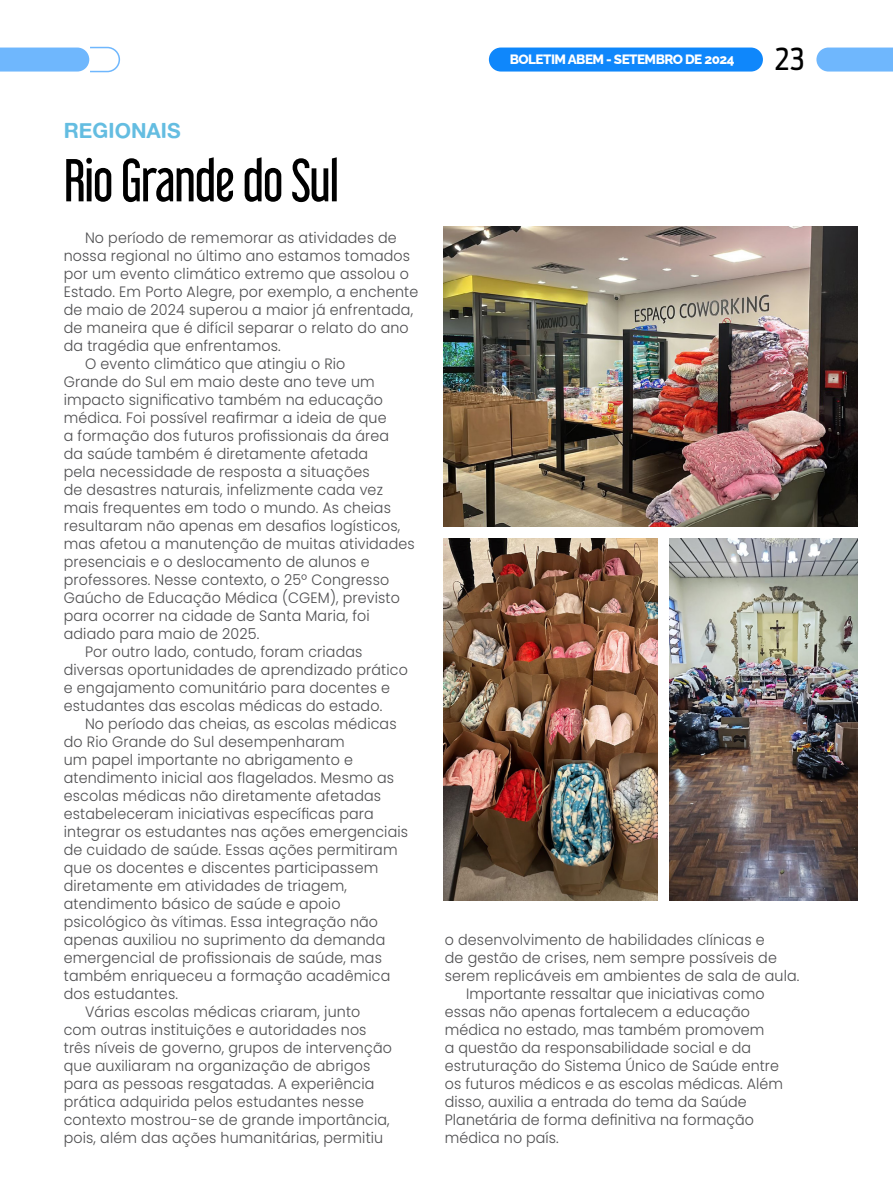
<style>
.page{position:relative;width:893px;height:1191px;background:#fff}
.page>*{position:absolute;margin:0;border:0;box-sizing:border-box;transform-origin:0 0}
.t1{font:54px "Libel Suit Rg";letter-spacing:-.025em;color:#000}
.t2{font:30px "Antenna Cond";color:#000}
.t3{font:21px "Alte Haas Grotesk Bold";color:#64bde1}
.t4{font:300 15px "Poppins";letter-spacing:.01em;color:#4d4d4f;scale:.95 1}
.t5{font:800 13.5px "Raleway";letter-spacing:-.04em;color:#fff}
</style>
<div class="page">
<div style="left:489px;top:48px;width:274px;height:24px;background:#0f87fb;border-radius:12px"></div>
<svg style="left:0;top:46px;width:121px;height:27px"></svg>
<svg style="left:816px;top:48px;width:77px;height:24px;background:#76bafd"></svg>
<img style="left:443px;top:227px;width:414px;height:299px">
<img style="left:443px;top:539px;width:214px;height:362px">
<img style="left:670px;top:539px;width:187px;height:362px">
<h3 class="t3" style="left:64px;top:117px;width:119px">REGIONAIS</h3>
<h1 class="t1" style="left:64px;top:136px;width:277px">Rio Grande do Sul</h1>
<p class="t4" style="left:85px;top:229px;width:330px">No período de rememorar as atividades de</p>
<p class="t4" style="left:64px;top:247px;width:366px">nossa regional no último ano estamos tomados</p>
<p class="t4" style="left:64px;top:265px;width:365px">por um evento climático extremo que assolou o</p>
<p class="t4" style="left:64px;top:283px;width:375px">Estado. Em Porto Alegre, por exemplo, a enchente</p>
<p class="t4" style="left:64px;top:301px;width:369px">de maio de 2024 superou a maior já enfrentada,</p>
<p class="t4" style="left:64px;top:319px;width:365px">de maneira que é difícil separar o relato do ano</p>
<p class="t4" style="left:64px;top:337px;width:230px">da tragédia que enfrentamos.</p>
<p class="t4" style="left:85px;top:355px;width:276px">O evento climático que atingiu o Rio</p>
<p class="t4" style="left:64px;top:373px;width:329px">Grande do Sul em maio deste ano teve um</p>
<p class="t4" style="left:64px;top:391px;width:338px">impacto significativo também na educação</p>
<p class="t4" style="left:64px;top:409px;width:341px">médica. Foi possível reafirmar a ideia de que</p>
<p class="t4" style="left:64px;top:427px;width:344px">a formação dos futuros profissionais da área</p>
<p class="t4" style="left:64px;top:445px;width:322px">da saúde também é diretamente afetada</p>
<p class="t4" style="left:64px;top:463px;width:323px">pela necessidade de resposta a situações</p>
<p class="t4" style="left:64px;top:481px;width:337px">de desastres naturais, infelizmente cada vez</p>
<p class="t4" style="left:64px;top:499px;width:346px">mais frequentes em todo o mundo. As cheias</p>
<p class="t4" style="left:64px;top:517px;width:356px">resultaram não apenas em desafios logísticos,</p>
<p class="t4" style="left:64px;top:535px;width:371px">mas afetou a manutenção de muitas atividades</p>
<p class="t4" style="left:64px;top:553px;width:323px">presenciais e o deslocamento de alunos e</p>
<p class="t4" style="left:64px;top:571px;width:344px">professores. Nesse contexto, o 25º Congresso</p>
<p class="t4" style="left:64px;top:589px;width:355px">Gaúcho de Educação Médica (CGEM), previsto</p>
<p class="t4" style="left:64px;top:607px;width:324px">para ocorrer na cidade de Santa Maria, foi</p>
<p class="t4" style="left:64px;top:625px;width:207px">adiado para maio de 2025.</p>
<p class="t4" style="left:85px;top:643px;width:294px">Por outro lado, contudo, foram criadas</p>
<p class="t4" style="left:64px;top:661px;width:364px">diversas oportunidades de aprendizado prático</p>
<p class="t4" style="left:64px;top:679px;width:345px">e engajamento comunitário para docentes e</p>
<p class="t4" style="left:64px;top:697px;width:337px">estudantes das escolas médicas do estado.</p>
<p class="t4" style="left:85px;top:715px;width:329px">No período das cheias, as escolas médicas</p>
<p class="t4" style="left:64px;top:733px;width:297px">do Rio Grande do Sul desempenharam</p>
<p class="t4" style="left:64px;top:751px;width:306px">um papel importante no abrigamento e</p>
<p class="t4" style="left:64px;top:769px;width:349px">atendimento inicial aos flagelados. Mesmo as</p>
<p class="t4" style="left:64px;top:787px;width:336px">escolas médicas não diretamente afetadas</p>
<p class="t4" style="left:64px;top:805px;width:328px">estabeleceram iniciativas específicas para</p>
<p class="t4" style="left:64px;top:823px;width:364px">integrar os estudantes nas ações emergenciais</p>
<p class="t4" style="left:64px;top:841px;width:353px">de cuidado de saúde. Essas ações permitiram</p>
<p class="t4" style="left:64px;top:859px;width:333px">que os docentes e discentes participassem</p>
<p class="t4" style="left:64px;top:877px;width:300px">diretamente em atividades de triagem,</p>
<p class="t4" style="left:64px;top:895px;width:293px">atendimento básico de saúde e apoio</p>
<p class="t4" style="left:64px;top:913px;width:332px">psicológico às vítimas. Essa integração não</p>
<p class="t4" style="left:64px;top:931px;width:340px">apenas auxiliou no suprimento da demanda</p>
<p class="t4" style="left:64px;top:949px;width:336px">emergencial de profissionais de saúde, mas</p>
<p class="t4" style="left:64px;top:967px;width:345px">também enriqueceu a formação acadêmica</p>
<p class="t4" style="left:64px;top:985px;width:122px">dos estudantes.</p>
<p class="t4" style="left:85px;top:1003px;width:291px">Várias escolas médicas criaram, junto</p>
<p class="t4" style="left:64px;top:1021px;width:320px">com outras instituições e autoridades nos</p>
<p class="t4" style="left:64px;top:1039px;width:347px">três níveis de governo, grupos de intervenção</p>
<p class="t4" style="left:64px;top:1057px;width:324px">que auxiliaram na organização de abrigos</p>
<p class="t4" style="left:64px;top:1075px;width:328px">para as pessoas resgatadas. A experiência</p>
<p class="t4" style="left:64px;top:1093px;width:317px">prática adquirida pelos estudantes nesse</p>
<p class="t4" style="left:64px;top:1111px;width:345px">contexto mostrou-se de grande importância,</p>
<p class="t4" style="left:64px;top:1129px;width:338px">pois, além das ações humanitárias, permitiu</p>
<p class="t5" style="left:510px;top:49px;width:226px">BOLETIM ABEM - SETEMBRO DE 2024</p>
<h2 class="t2" style="left:775px;top:41px;width:31px">23</h2>
<p class="t4" style="left:445px;top:931px;width:338px">o desenvolvimento de habilidades clínicas e</p>
<p class="t4" style="left:445px;top:949px;width:351px">de gestão de crises, nem sempre possíveis de</p>
<p class="t4" style="left:445px;top:967px;width:375px">serem replicáveis em ambientes de sala de aula.</p>
<p class="t4" style="left:466px;top:985px;width:316px">Importante ressaltar que iniciativas como</p>
<p class="t4" style="left:445px;top:1003px;width:323px">essas não apenas fortalecem a educação</p>
<p class="t4" style="left:445px;top:1021px;width:338px">médica no estado, mas também promovem</p>
<p class="t4" style="left:445px;top:1039px;width:324px">a questão da responsabilidade social e da</p>
<p class="t4" style="left:445px;top:1057px;width:353px">estruturação do Sistema Único de Saúde entre</p>
<p class="t4" style="left:445px;top:1075px;width:357px">os futuros médicos e as escolas médicas. Além</p>
<p class="t4" style="left:445px;top:1093px;width:319px">disso, auxilia a entrada do tema da Saúde</p>
<p class="t4" style="left:445px;top:1111px;width:327px">Planetária de forma definitiva na formação</p>
<p class="t4" style="left:445px;top:1129px;width:122px">médica no país.</p>
</div>
